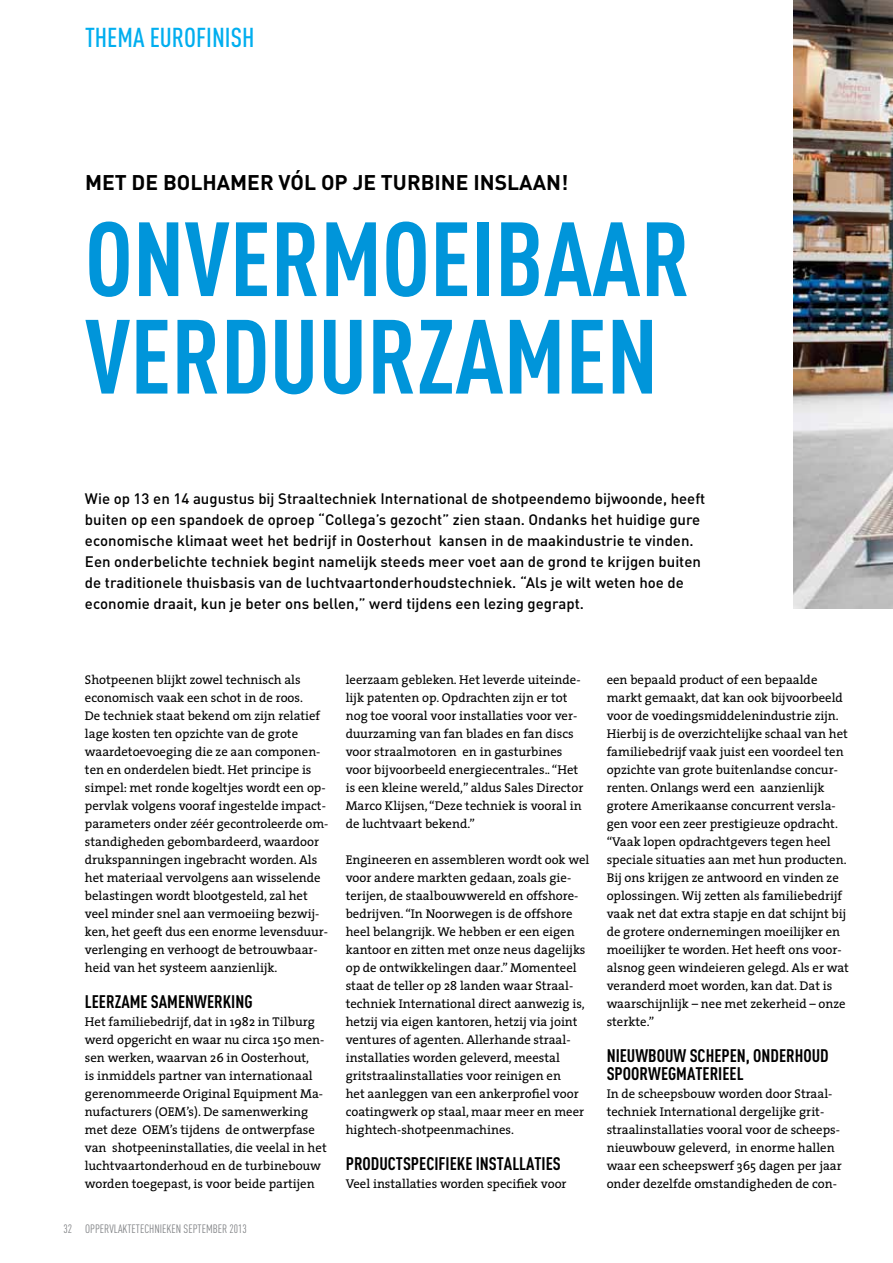
<style>
.page{position:relative;width:893px;height:1263px;background:#fff}
.page>*{position:absolute;margin:0;border:0;box-sizing:border-box;transform-origin:0 0}
.t1{font:700 103.5px/97.5px "DIN Cond";color:#0095da}
.t2{font:500 27px "DIN Cond";color:#00aeef}
.t3{font:700 21px "DIN";color:#000}
.t4{font:700 18px/18px "DIN Cond";color:#000}
.t5{font:500 15px/21px "DIN";color:#000}
.t6{font:12.75px/18px "The Serif";color:#000}
.t7{font:12px "DIN Cond";color:#808285}
</style>
<div class="page">
<img style="left:794px;top:0;width:99px;height:608px">
<h2 class="t2" style="left:85px;top:21px;width:171px">THEMA EUROFINISH</h2>
<h3 class="t3" style="left:85px;top:168px;width:485px">MET DE BOLHAM ER VÓL OP JE TURBINE INSLAAN!</h3>
<h1 class="t1" style="left:85px;top:207px;width:607px">ONVERMOEIBAAR<br>VERDUURZAMEN</h1>
<p class="t5" style="left:85px;top:488px;width:622px">Wie op 13 en 14 augustus bij Straaltechniek International de shotpeendemo bijwoonde, heeft buiten op een spandoek de oproep “Collega’s gezocht” zien staan. Ondanks het huidige gure economische klimaat weet het bedrijf in Oosterhout kansen in de maakindustrie te vinden.<br>Een onderbelichte techniek begint namelijk steeds meer voet aan de grond te krijgen buiten de traditionele thuisbasis van de luchtvaartonderhoudstechniek. “Als je wilt weten hoe de economie draait, kun je beter ons bellen,” werd tijdens een lezing gegrapt.</p>
<p class="t6" style="left:85px;top:670px;width:245px">Shotpeenen blijkt zowel technisch als economisch vaak een schot in de roos.<br>De techniek staat bekend om zijn relatief lage kosten ten opzichte van de grote waardetoevoeging die ze aan componen&shy;ten en onderdelen biedt. Het principe is simpel: met ronde kogeltjes wordt een op&shy;pervlak volgens vooraf ingestelde impact&shy;parameters onder zéér gecontroleerde om&shy;standigheden gebombardeerd, waardoor drukspanningen ingebracht worden. Als het materiaal vervolgens aan wisselende belastingen wordt blootgesteld, zal het veel minder snel aan vermoeiing bezwij&shy;ken, het geeft dus een enorme levensduur&shy;verlenging en verhoogt de betrouwbaar&shy;heid van het systeem aanzienlijk.</p>
<h3 class="t4" style="left:85px;top:992px;width:169px">LEERZAME SAMENWERKING</h3>
<p class="t6" style="left:85px;top:1012px;width:243px">Het familiebedrijf, dat in 1982 in Tilburg werd opgericht en waar nu circa 150 men&shy;sen werken, waarvan 26 in Oosterhout,<br>is inmiddels partner van internationaal gerenommeerde Original Equipment Ma&shy;nufacturers (OEM’s). De samenwerking met deze OEM’s tijdens de ontwerpfase van shotpeeninstallaties, die veelal in het luchtvaartonderhoud en de turbinebouw worden toegepast, is voor beide partijen</p>
<p class="t7" style="left:64px;top:1221px;width:185px">32 OPPERVLAKTETECHNIEKEN SEPTEMBER 2013</p>
<p class="t6" style="left:346px;top:670px;width:239px">leerzaam gebleken. Het leverde uiteinde&shy;lijk patenten op. Opdrachten zijn er tot nog toe vooral voor installaties voor ver&shy;duurzaming van fan blades en fan discs voor straalmotoren en in gasturbines voor bijvoorbeeld energiecentrales.. “Het is een kleine wereld,” aldus Sales Director Marco Klijsen, “Deze techniek is vooral in de luchtvaart bekend.”</p>
<p class="t6" style="left:346px;top:850px;width:245px">Engineeren en assembleren wordt ook wel voor andere markten gedaan, zoals gie&shy;terijen, de staalbouwwereld en offshore&shy;bedrijven. “In Noorwegen is de offshore heel belangrijk. We hebben er een eigen kantoor en zitten met onze neus dagelijks op de ontwikkelingen daar.” Momenteel staat de teller op 28 landen waar Straal&shy;techniek International direct aanwezig is, hetzij via eigen kantoren, hetzij via joint ventures of agenten. Allerhande straal&shy;installaties worden geleverd, meestal gritstraalinstallaties voor reinigen en<br>het aanleggen van een ankerprofiel voor coatingwerk op staal, maar meer en meer hightech-shotpeenmachines.</p>
<h3 class="t4" style="left:346px;top:1154px;width:217px">PRODUCTSPECIFIEKE INSTALLATIES</h3>
<p class="t6" style="left:346px;top:1174px;width:222px">Veel installaties worden specifiek voor</p>
<p class="t6" style="left:607px;top:670px;width:244px">een bepaald product of een bepaalde markt gemaakt, dat kan ook bijvoorbeeld voor de voedingsmiddelenindustrie zijn.<br>Hierbij is de overzichtelijke schaal van het familiebedrijf vaak juist een voordeel ten opzichte van grote buitenlandse concur&shy;renten. Onlangs werd een aanzienlijk grotere Amerikaanse concurrent versla&shy;gen voor een zeer prestigieuze opdracht. “Vaak lopen opdrachtgevers tegen heel speciale situaties aan met hun producten.<br>Bij ons krijgen ze antwoord en vinden ze oplossingen. Wij zetten als familiebedrijf vaak net dat extra stapje en dat schijnt bij de grotere ondernemingen moeilijker en moeilijker te worden. Het heeft ons voor&shy;alsnog geen windeieren gelegd. Als er wat veranderd moet worden, kan dat. Dat is waarschijnlijk – nee met zekerheid – onze sterkte.”</p>
<h3 class="t4" style="left:607px;top:1046px;width:224px">NIEUWBOUW SCHEPEN, ONDERHOUD<br>SPOORWEGMATERIEEL</h3>
<p class="t6" style="left:607px;top:1084px;width:237px">In de scheepsbouw worden door Straal&shy;techniek International dergelijke grit&shy;straalinstallaties vooral voor de scheeps&shy;nieuwbouw geleverd, in enorme hallen waar een scheepswerf 365 dagen per jaar onder dezelfde omstandigheden de con-</p>
</div>
